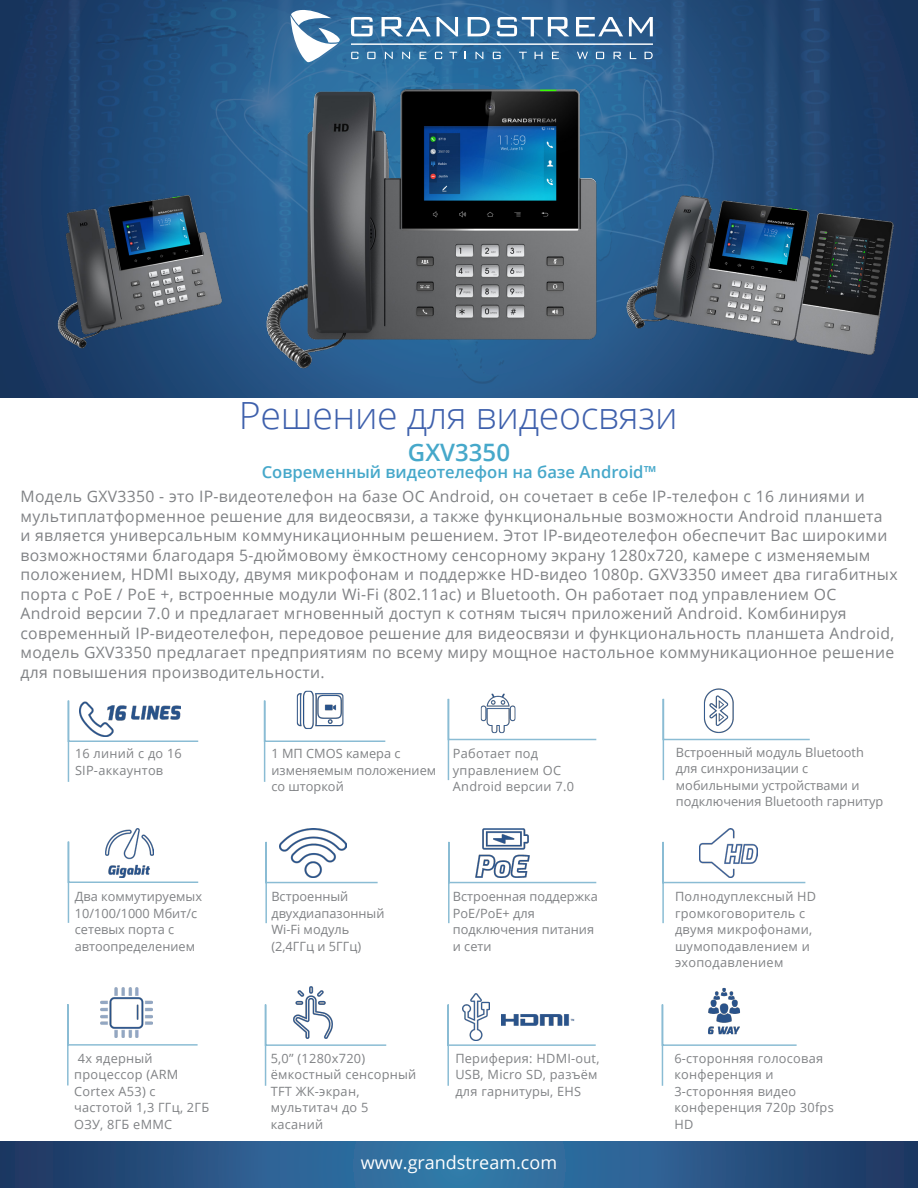
<style>
.page{position:relative;width:918px;height:1188px;background:#fff}
.page>*{position:absolute;margin:0;border:0;box-sizing:border-box;transform-origin:0 0}
.t1{font:300 37.5px "Open Sans";letter-spacing:-.01em;color:#3e60ac}
.t2{font:600 24px "Open Sans";color:#46a8ca}
.t3{font:18px "Open Sans";color:#fff}
.t4{font:600 16.65px "Open Sans";color:#46a8ca}
.t5{font:15.75px/19.5px "Open Sans";letter-spacing:.02em;color:#808285}
.t6{font:12.75px/16.5px "Open Sans";letter-spacing:.02em;color:#808285}
.t7{font:12.75px/16.5px "Open Sans";color:#808285}
</style>
<div class="page">
<img style="left:0;top:0;width:918px;height:397px">
<img style="left:247px;top:80px;width:383px;height:302px">
<svg style="left:291px;top:10px;width:49px;height:52px"></svg>
<svg style="left:351px;top:17px;width:22px;height:19px"></svg>
<svg style="left:382px;top:17px;width:49px;height:19px"></svg>
<svg style="left:437px;top:17px;width:21px;height:19px"></svg>
<svg style="left:468px;top:17px;width:22px;height:19px"></svg>
<svg style="left:497px;top:17px;width:72px;height:19px"></svg>
<svg style="left:576px;top:17px;width:47px;height:19px"></svg>
<svg style="left:629px;top:17px;width:24px;height:19px"></svg>
<svg style="left:351px;top:52px;width:7px;height:7px"></svg>
<svg style="left:367px;top:52px;width:9px;height:7px"></svg>
<svg style="left:385px;top:52px;width:8px;height:7px"></svg>
<svg style="left:402px;top:52px;width:8px;height:7px"></svg>
<svg style="left:420px;top:52px;width:6px;height:7px"></svg>
<svg style="left:435px;top:52px;width:7px;height:7px"></svg>
<svg style="left:449px;top:52px;width:8px;height:7px"></svg>
<svg style="left:476px;top:52px;width:7px;height:7px"></svg>
<svg style="left:493px;top:52px;width:8px;height:7px"></svg>
<svg style="left:519px;top:52px;width:8px;height:7px"></svg>
<svg style="left:535px;top:52px;width:8px;height:7px"></svg>
<svg style="left:552px;top:52px;width:7px;height:7px"></svg>
<svg style="left:645px;top:52px;width:8px;height:7px"></svg>
<svg style="left:596px;top:52px;width:8px;height:7px"></svg>
<svg style="left:614px;top:52px;width:7px;height:7px"></svg>
<svg style="left:630px;top:52px;width:6px;height:7px"></svg>
<svg style="left:577px;top:52px;width:11px;height:7px"></svg>
<hr style="left:351px;top:44px;width:302px;height:1px;background:#fff">
<img style="left:109px;top:828px;width:41px;height:12px">
<img style="left:296px;top:690px;width:48px;height:9px">
<img style="left:491px;top:693px;width:14px;height:4px">
<img style="left:715px;top:828px;width:20px;height:12px">
<img style="left:705px;top:688px;width:28px;height:9px">
<img style="left:283px;top:828px;width:61px;height:12px">
<img style="left:482px;top:828px;width:47px;height:12px">
<svg style="left:0;top:1142px;width:918px;height:46px;background:#295988"></svg>
<svg style="left:67px;top:700px;width:132px;height:82px"></svg>
<svg style="left:263px;top:699px;width:123px;height:83px"></svg>
<svg style="left:447px;top:697px;width:150px;height:84px"></svg>
<svg style="left:662px;top:697px;width:148px;height:84px"></svg>
<svg style="left:67px;top:840px;width:132px;height:83px"></svg>
<svg style="left:265px;top:840px;width:113px;height:84px"></svg>
<svg style="left:448px;top:840px;width:149px;height:84px"></svg>
<svg style="left:662px;top:840px;width:144px;height:84px"></svg>
<img style="left:101px;top:988px;width:51px;height:15px">
<img style="left:710px;top:988px;width:28px;height:15px">
<img style="left:295px;top:986px;width:31px;height:17px">
<svg style="left:67px;top:1003px;width:131px;height:83px"></svg>
<svg style="left:264px;top:1003px;width:123px;height:83px"></svg>
<svg style="left:447px;top:1004px;width:149px;height:82px"></svg>
<svg style="left:661px;top:1003px;width:136px;height:83px"></svg>
<img style="left:463px;top:993px;width:27px;height:47px">
<img style="left:581px;top:176px;width:337px;height:187px">
<img style="left:19px;top:180px;width:221px;height:178px">
<p class="t1" style="left:239px;top:389px;width:440px">Решение для видеосвязи</p>
<p class="t2" style="left:408px;top:436px;width:104px">GXV3350</p>
<p class="t4" style="left:262px;top:461px;width:396px">Современный видеотелефон на базе Android™</p>
<p class="t5" style="left:21px;top:486px;width:879px">Модель GXV3350 - это IP-видеотелефон на базе ОС Android, он сочетает в себе IP-телефон с 16 линиями и мультиплатформенное решение для видеосвязи, а также функциональные возможности Android планшета<br>и является универсальным коммуникационным решением. Этот IP-видеотелефон обеспечит Вас широкими возможностями благодаря 5-дюймовому ёмкостному сенсорному экрану 1280x720, камере с изменяемым положением, HDMI выходу, двумя микрофонам и поддержке HD-видео 1080p. GXV3350 имеет два гигабитных порта с PoE / PoE +, встроенные модули Wi-Fi (802.11ac) и Bluetooth. Он работает под управлением ОС Android версии 7.0 и предлагает мгновенный доступ к сотням тысяч приложений Android. Комбинируя современный IP-видеотелефон, передовое решение для видеосвязи и функциональность планшета Android, модель GXV3350 предлагает предприятиям по всему миру мощное настольное коммуникационное решение для повышения производительности.</p>
<p class="t6" style="left:75px;top:745px;width:108px">16 линий с до 16<br>SIP-аккаунтов</p>
<p class="t7" style="left:271px;top:745px;width:166px">1 МП CMOS камера с изменяемым положением со шторкой</p>
<p class="t6" style="left:453px;top:745px;width:123px">Работает под управлением ОС<br>Android версии 7.0</p>
<p class="t7" style="left:676px;top:743px;width:209px">Встроенный модуль Bluetooth для синхронизации с мобильными устройствами и подключения Bluetooth гарнитур</p>
<p class="t7" style="left:75px;top:888px;width:129px">Два коммутируемых<br>10/100/1000 Мбит/с сетевых порта с автоопределением</p>
<p class="t7" style="left:271px;top:888px;width:115px">Встроенный двухдиапазонный<br>Wi-Fi модуль</p>
<p class="t7" style="left:271px;top:938px;width:91px">(2,4ГГц и 5ГГц)</p>
<p class="t7" style="left:453px;top:888px;width:146px">Встроенная поддержка<br>PoE/PoE+ для подключения питания и сети</p>
<p class="t6" style="left:675px;top:888px;width:143px">Полнодуплексный HD громкоговоритель с двумя микрофонами, шумоподавлением и эхоподавлением</p>
<p class="t6" style="left:74px;top:1049px;width:136px">4х ядерный процессор (ARM<br>Cortex A53) с частотой 1,3 ГГц, 2ГБ<br>ОЗУ, 8ГБ eMMC</p>
<p class="t6" style="left:271px;top:1049px;width:147px">5,0’’ (1280x720) ёмкостный сенсорный<br>TFT ЖК-экран, мультитач до 5 касаний</p>
<p class="t6" style="left:455px;top:1049px;width:146px">Периферия: HDMI-out,<br>USB, Micro SD, разъём для гарнитуры, EHS</p>
<p class="t6" style="left:674px;top:1049px;width:161px">6-сторонняя голосовая конференция и<br>3-сторонняя видео конференция 720p 30fps<br>HD</p>
<p class="t3" style="left:361px;top:1151px;width:198px">www.grandstream.com</p>
</div>
